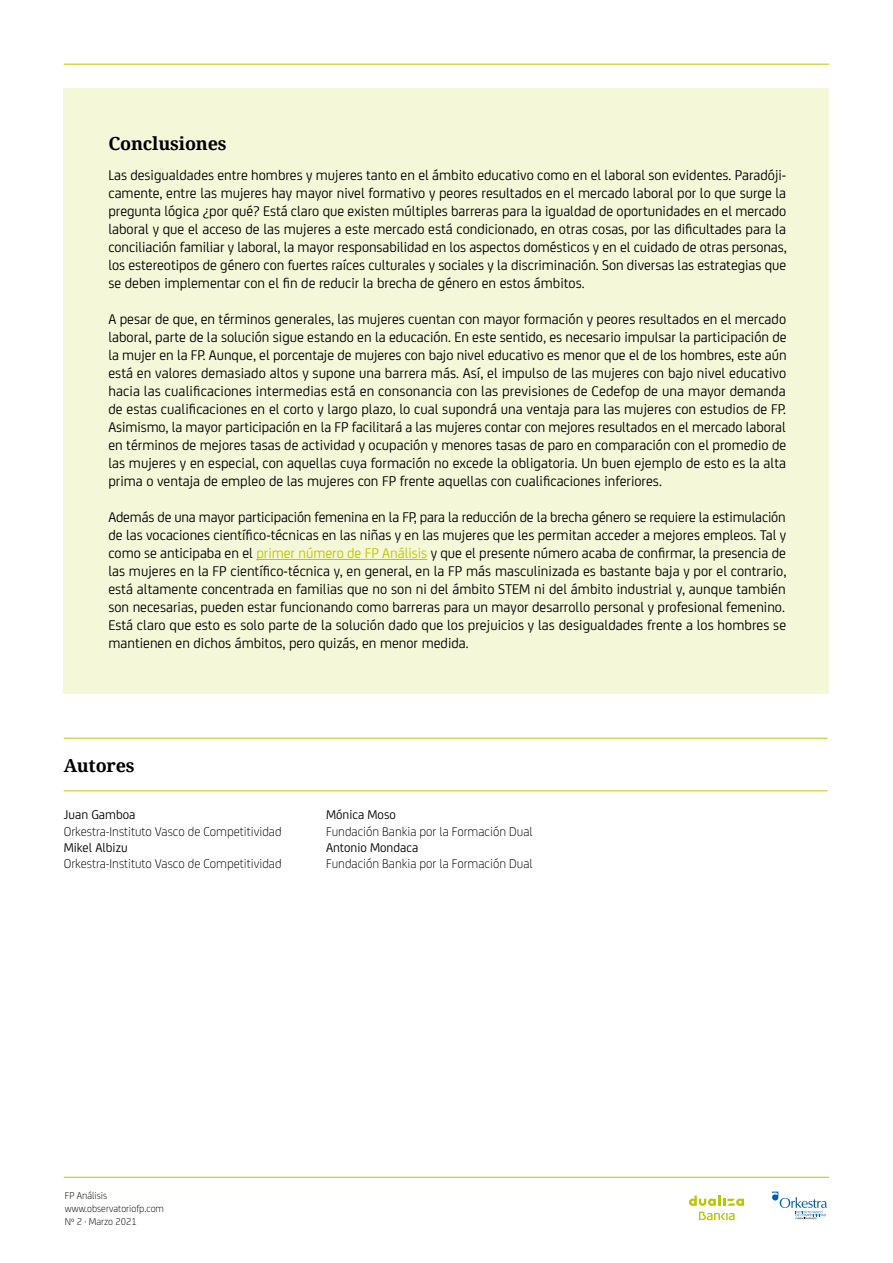
<style>
.page{position:relative;width:893px;height:1263px;background:#fff}
.page>*{position:absolute;margin:0;border:0;box-sizing:border-box;transform-origin:0 0}
.Apartado{font:700 18px "Droid Serif";letter-spacing:-.01em;color:#000}
.Cuerpo_de_texto_prim{font:15px/18px "Bankia";color:#000;text-align:justify}
.t1{font:300 13.5px "Bankia";color:#000}
.t2{font:13.5px "Bankia";color:#000}
.t3{font:300 10.5px/12.6px "Bankia";color:#000}
.s1{color:#b9c800}
</style>
<div class="page">
<hr style="left:64px;top:1177px;width:765px;height:1px;background:#b9c800">
<svg style="left:689px;top:1195px;width:55px;height:25px"></svg>
<svg style="left:772px;top:1191px;width:55px;height:28px"></svg>
<div style="left:64px;top:88px;width:765px;height:605px;background:#f5f7d9"></div>
<hr style="left:64px;top:64px;width:765px;height:1px;background:#b9c800">
<hr style="left:256px;top:559px;width:171px;height:1px;background:#b9c800">
<hr style="left:64px;top:790px;width:764px;height:1px;background:#b9c800">
<hr style="left:64px;top:738px;width:764px;height:1px;background:#b9c800">
<p class="Apartado" style="left:108px;top:131px;width:120px">Conclusiones</p>
<p class="Cuerpo_de_texto_prim" style="left:108px;top:165px;width:680px">Las desigualdades entre hombres y mujeres tanto en el ámbito educativo como en el laboral son evidentes. Paradóji&shy;camente, entre las mujeres hay mayor nivel formativo y peores resultados en el mercado laboral por lo que surge la pregunta lógica ¿por qué? Está claro que existen múltiples barreras para la igualdad de oportunidades en el mercado laboral y que el acceso de las mujeres a este mercado está condicionado, en otras cosas, por las dificultades para la conciliación familiar y laboral, la mayor responsabilidad en los aspectos domésticos y en el cuidado de otras personas, los estereotipos de género con fuertes raíces culturales y sociales y la discriminación. Son diversas las estrategias que se deben implementar con el fin de reducir la brecha de género en estos ámbitos.</p>
<p class="Cuerpo_de_texto_prim" style="left:108px;top:309px;width:680px">A pesar de que, en términos generales, las mujeres cuentan con mayor formación y peores resultados en el mercado laboral, parte de la solución sigue estando en la educación. En este sentido, es necesario impulsar la participación de la mujer en la FP. Aunque, el porcentaje de mujeres con bajo nivel educativo es menor que el de los hombres, este aún está en valores demasiado altos y supone una barrera más. Así, el impulso de las mujeres con bajo nivel educativo hacia las cualificaciones intermedias está en consonancia con las previsiones de Cedefop de una mayor demanda de estas cualificaciones en el corto y largo plazo, lo cual supondrá una ventaja para las mujeres con estudios de FP.<br>Asimismo, la mayor participación en la FP facilitará a las mujeres contar con mejores resultados en el mercado laboral en términos de mejores tasas de actividad y ocupación y menores tasas de paro en comparación con el promedio de las mujeres y en especial, con aquellas cuya formación no excede la obligatoria. Un buen ejemplo de esto es la alta prima o ventaja de empleo de las mujeres con FP frente aquellas con cualificaciones inferiores.</p>
<p class="Cuerpo_de_texto_prim" style="left:108px;top:507px;width:679px">Además de una mayor participación femenina en la FP, para la reducción de la brecha género se requiere la estimulación de las vocaciones científico-técnicas en las niñas y en las mujeres que les permitan acceder a mejores empleos. Tal y como se anticipaba en el <span class="s1">primer número de FP Análisis</span> y que el presente número acaba de confirmar, la presencia de las mujeres en la FP científico-técnica y, en general, en la FP más masculinizada es bastante baja y por el contrario, está altamente concentrada en familias que no son ni del ámbito STEM ni del ámbito industrial y, aunque también son necesarias, pueden estar funcionando como barreras para un mayor desarrollo personal y profesional femenino.</p>
<p class="Cuerpo_de_texto_prim" style="left:108px;top:615px;width:679px">Está claro que esto es solo parte de la solución dado que los prejuicios y las desigualdades frente a los hombres se mantienen en dichos ámbitos, pero quizás, en menor medida.</p>
<p class="Apartado" style="left:64px;top:753px;width:72px">Autores</p>
<p class="t2" style="left:64px;top:805px;width:73px">Juan Gamboa</p>
<p class="t1" style="left:64px;top:821px;width:219px">Orkestra-Instituto Vasco de Competitividad</p>
<p class="t2" style="left:64px;top:838px;width:65px">Mikel Albizu</p>
<p class="t1" style="left:64px;top:854px;width:219px">Orkestra-Instituto Vasco de Competitividad</p>
<p class="t2" style="left:326px;top:805px;width:71px">Mónica Moso</p>
<p class="t1" style="left:326px;top:821px;width:208px">Fundación Bankia por la Formación Dual</p>
<p class="t2" style="left:326px;top:838px;width:94px">Antonio Mondaca</p>
<p class="t1" style="left:326px;top:854px;width:208px">Fundación Bankia por la Formación Dual</p>
<p class="t3" style="left:65px;top:1189px;width:101px">FP Análisis www.observatoriofp.com<br>Nº 2 · Marzo 2021</p>
</div>
